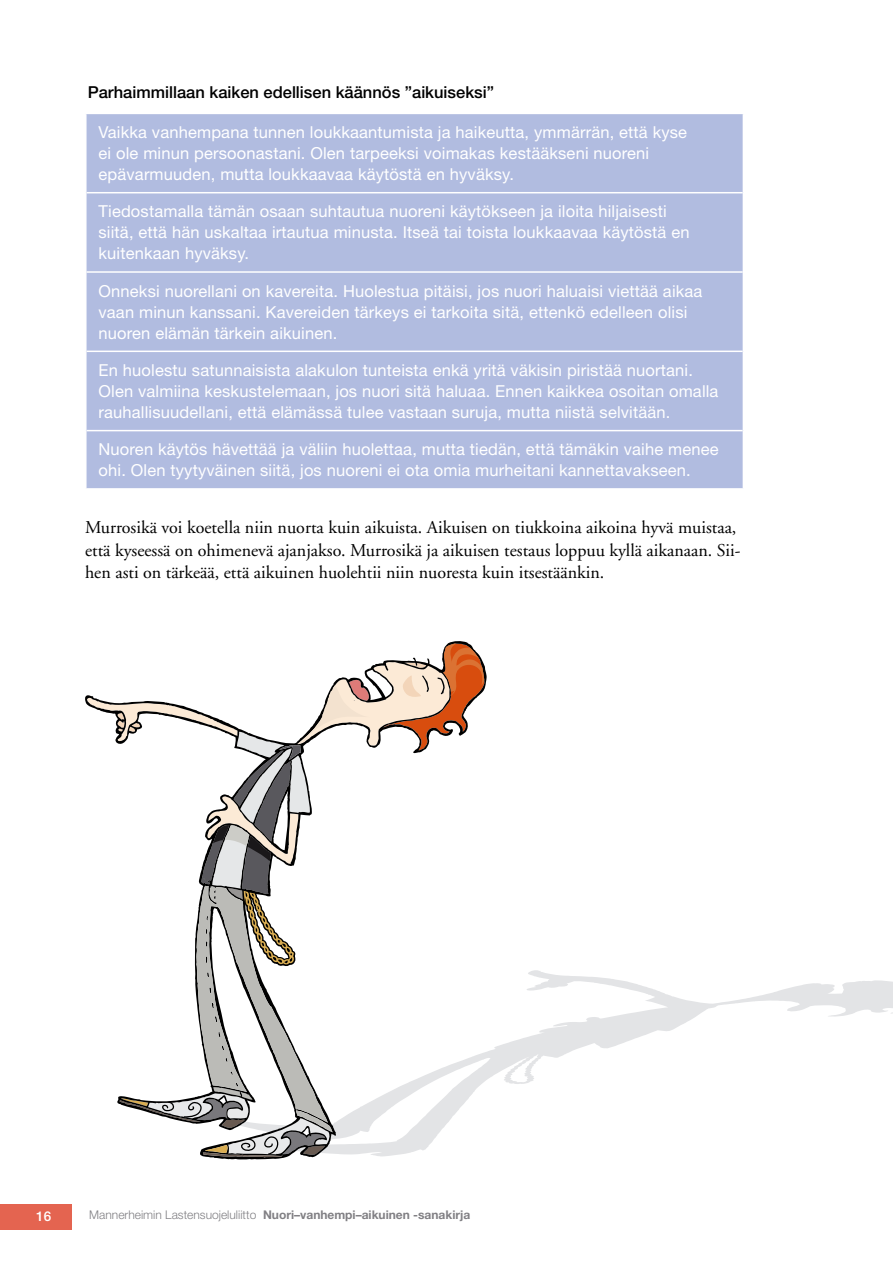
<style>
.page{position:relative;width:893px;height:1263px;background:#fff}
.page>*{position:absolute;margin:0;border:0;box-sizing:border-box;transform-origin:0 0}
.t1{font:18px/22.5px "Adobe Garamond";color:#000}
.t2{font:16.5px/21px "Helvetica Neue LT Std";letter-spacing:.01em;color:#fff}
.t3{font:500 16.5px "Helvetica Neue LT Std";color:#000}
.t4{font:500 13.5px "Helvetica Neue LT Std";color:#fff}
.t5{font:700 12px "Helvetica Neue LT Std";color:#818084}
.s1{font-weight:300}
</style>
<div class="page">
<div style="left:0;top:1204px;width:72px;height:25px;background:#e46450"></div>
<svg style="left:487px;top:970px;width:406px;height:114px"></svg>
<div style="left:87px;top:114px;width:656px;height:374px;background:#b1bce0"></div>
<hr style="left:87px;top:192px;width:656px;height:1px;background:#fff">
<hr style="left:87px;top:271px;width:656px;height:2px;background:#fff">
<hr style="left:87px;top:351px;width:656px;height:1px;background:#fff">
<hr style="left:87px;top:430px;width:656px;height:1px;background:#fff">
<svg style="left:87px;top:644px;width:397px;height:513px"></svg>
<p class="t3" style="left:88px;top:82px;width:408px">Parhaimmillaan kaiken edellisen käännös ”aikuiseksi”</p>
<p class="t2" style="left:99px;top:121px;width:590px">Vaikka vanhempana tunnen loukkaantumista ja haikeutta, ymmärrän, että kyse ei ole minun persoonastani. Olen tarpeeksi voimakas kestääkseni nuoreni epävarmuuden, mutta loukkaavaa käytöstä en hyväksy.</p>
<p class="t2" style="left:99px;top:201px;width:593px">Tiedostamalla tämän osaan suhtautua nuoreni käytökseen ja iloita hiljaisesti siitä, että hän uskaltaa irtautua minusta. Itseä tai toista loukkaavaa käytöstä en kuitenkaan hyväksy.</p>
<p class="t2" style="left:99px;top:280px;width:605px">Onneksi nuorellani on kavereita. Huolestua pitäisi, jos nuori haluaisi viettää aikaa vaan minun kanssani. Kavereiden tärkeys ei tarkoita sitä, ettenkö edelleen olisi nuoren elämän tärkein aikuinen.</p>
<p class="t2" style="left:99px;top:359px;width:621px">En huolestu satunnaisista alakulon tunteista enkä yritä väkisin piristää nuortani.<br>Olen valmiina keskustelemaan, jos nuori sitä haluaa. Ennen kaikkea osoitan omalla rauhallisuudellani, että elämässä tulee vastaan suruja, mutta niistä selvitään.</p>
<p class="t2" style="left:99px;top:439px;width:622px">Nuoren käytös hävettää ja väliin huolettaa, mutta tiedän, että tämäkin vaihe menee ohi. Olen tyytyväinen siitä, jos nuoreni ei ota omia murheitani kannettavakseen.</p>
<p class="t1" style="left:85px;top:517px;width:657px">Murrosikä voi koetella niin nuorta kuin aikuista. Aikuisen on tiukkoina aikoina hyvä muistaa, että kyseessä on ohimenevä ajanjakso. Murrosikä ja aikuisen testaus loppuu kyllä aikanaan. Sii&shy;hen asti on tärkeää, että aikuinen huolehtii niin nuoresta kuin itsestäänkin.</p>
<p class="t4" style="left:36px;top:1208px;width:17px">16</p>
<p class="t5" style="left:89px;top:1208px;width:383px"><span class="s1">Mannerheimin Lastensuojeluliitto</span> Nuori–vanhempi–aikuinen -sanakirja</p>
</div>
